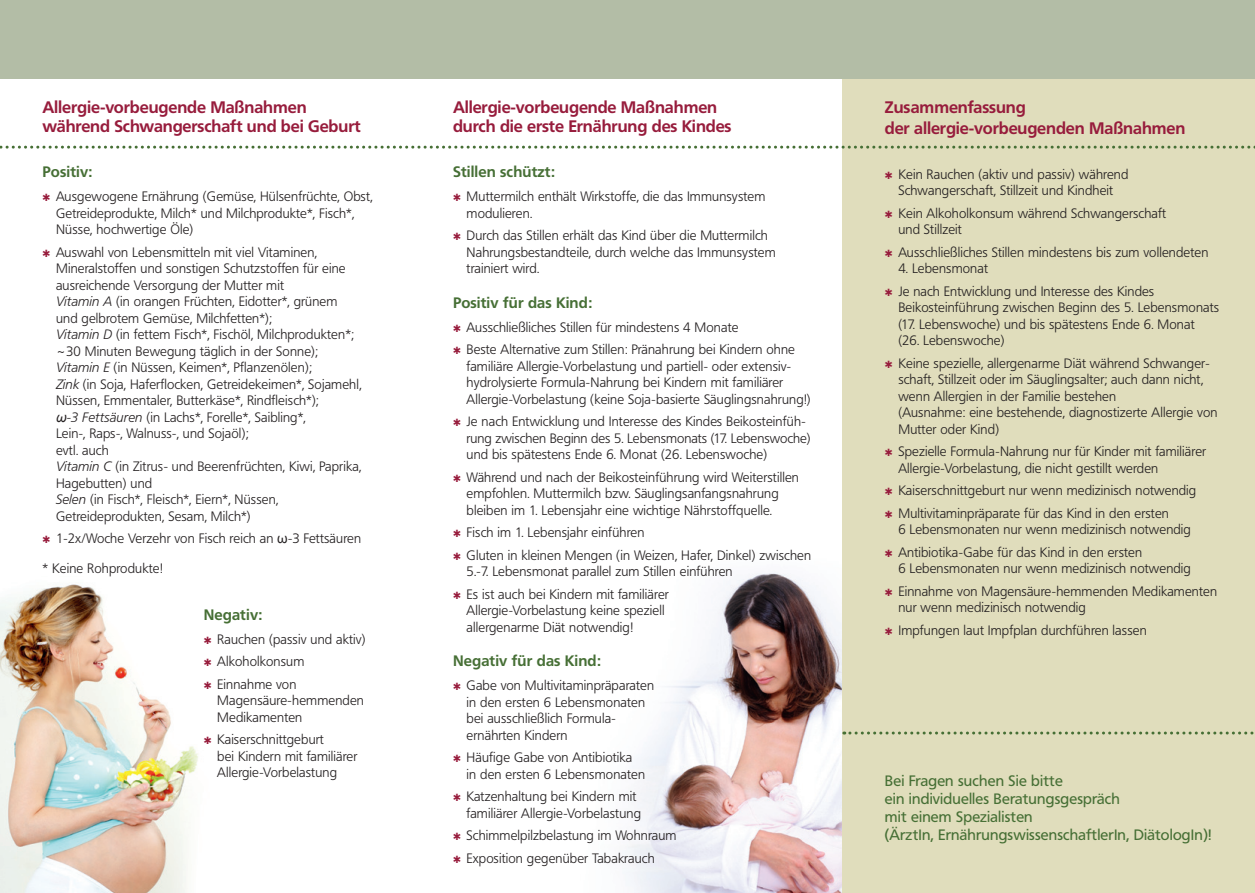
<style>
.page{position:relative;width:1255px;height:893px;background:#fff}
.page>*{position:absolute;margin:0;border:0;box-sizing:border-box;transform-origin:0 0}
.t1{font:700 16.5px/19.5px "Frutiger BQ";letter-spacing:-.005em;color:#971c3c}
.t2{font:15px/18px "Frutiger BQ";letter-spacing:.01em;color:#466f35}
.t3{font:700 15px "Frutiger BQ";letter-spacing:.01em;color:#466f35}
.t4{font:300 13.5px/16.5px "Frutiger BQ";letter-spacing:.01em;color:#231f20}
.s1{color:#971c3c}
.s2{font-style:italic}
.s3{font-family:"Arial";font-weight:400;font-style:italic}
.s4{font-family:"Arial";font-weight:400}
</style>
<div class="page">
<img style="left:625px;top:573px;width:217px;height:320px">
<div style="left:842px;top:68px;width:412px;height:825px;background:#e0ddbc"></div>
<div style="left:0;top:0;width:1254px;height:78px;background:#b3bda6"></div>
<img style="left:0;top:584px;width:198px;height:309px">
<svg style="left:0;top:146px;width:1255px;height:3px"></svg>
<svg style="left:843px;top:731px;width:412px;height:3px"></svg>
<p class="t1" style="left:43px;top:97px;width:320px">Allergie-vorbeugende Maßnahmen während Schwangerschaft und bei Geburt</p>
<p class="t3" style="left:43px;top:163px;width:51px">Positiv:</p>
<p class="t4" style="left:56px;top:189px;width:318px;text-indent:-14px"><span class="s1">✱</span> Ausgewogene Ernährung (Gemüse, Hülsenfrüchte, Obst,<br>Getreideprodukte, Milch* und Milchprodukte*, Fisch*,<br>Nüsse, hochwertige Öle)</p>
<p class="t4" style="left:56px;top:244px;width:307px;text-indent:-14px"><span class="s1">✱</span> Auswahl von Lebensmitteln mit viel Vitaminen, Mineralstoffen und sonstigen Schutzstoffen für eine ausreichende Versorgung der Mutter mit<br><span class="s2">Vitamin A</span> (in orangen Früchten, Eidotter*, grünem und gelbrotem Gemüse, Milchfetten*);<br><span class="s2">Vitamin D</span> (in fettem Fisch*, Fischöl, Milchprodukten*; ~30 Minuten Bewegung täglich in der Sonne); <span class="s2">Vitamin E</span> (in Nüssen, Keimen*, Pflanzenölen);<br><span class="s2">Zink</span> (in Soja, Haferflocken, Getreidekeimen*, Sojamehl, Nüssen, Emmentaler, Butterkäse*, Rindfleisch*);<br><span class="s3">ω</span><span class="s2">-3 Fettsäuren</span> (in Lachs*, Forelle*, Saibling*,<br>Lein-, Raps-, Walnuss-, und Sojaöl);<br>evtl. auch<br><span class="s2">Vitamin C</span> (in Zitrus- und Beerenfrüchten, Kiwi, Paprika, Hagebutten) und<br><span class="s2">Selen</span> (in Fisch*, Fleisch*, Eiern*, Nüssen, Getreideprodukten, Sesam, Milch*)</p>
<p class="t4" style="left:43px;top:531px;width:320px"><span class="s1">✱</span> 1-2x/Woche Verzehr von Fisch reich an <span class="s4">ω</span>-3 Fettsäuren</p>
<p class="t4" style="left:43px;top:561px;width:121px">* Keine Rohprodukte!</p>
<p class="t3" style="left:204px;top:606px;width:60px">Negativ:</p>
<p class="t4" style="left:204px;top:628px;width:163px;line-height:22.5px"><span class="s1">✱</span> Rauchen (passiv und aktiv) <span class="s1">✱</span> Alkoholkonsum<br><span class="s1">✱</span> Einnahme von</p>
<p class="t4" style="left:217px;top:693px;width:148px">Magensäure-hemmenden<br>Medikamenten</p>
<p class="t4" style="left:217px;top:732px;width:142px;text-indent:-14px"><span class="s1">✱</span> Kaiserschnittgeburt<br>bei Kindern mit familiärer<br>Allergie-Vorbelastung</p>
<p class="t1" style="left:453px;top:97px;width:280px">Allergie-vorbeugende Maßnahmen durch die erste Ernährung des Kindes</p>
<p class="t3" style="left:453px;top:163px;width:103px">Stillen schützt:</p>
<p class="t4" style="left:466px;top:189px;width:300px;text-indent:-14px"><span class="s1">✱</span> Muttermilch enthält Wirkstoffe, die das Immunsystem modulieren.</p>
<p class="t4" style="left:466px;top:228px;width:311px;text-indent:-14px"><span class="s1">✱</span> Durch das Stillen erhält das Kind über die Muttermilch<br>Nahrungsbestandteile, durch welche das Immunsystem trainiert wird.</p>
<p class="t3" style="left:453px;top:294px;width:140px">Positiv für das Kind:</p>
<p class="t4" style="left:453px;top:316px;width:343px;line-height:22.5px"><span class="s1">✱</span> Ausschließliches Stillen für mindestens 4 Monate<br><span class="s1">✱</span> Beste Alternative zum Stillen: Pränahrung bei Kindern ohne</p>
<p class="t4" style="left:466px;top:358px;width:345px">familiäre Allergie-Vorbelastung und partiell- oder extensiv&shy;hydrolysierte Formula-Nahrung bei Kindern mit familiärer<br>Allergie-Vorbelastung (keine Soja-basierte Säuglingsnahrung!)</p>
<p class="t4" style="left:466px;top:414px;width:345px;text-indent:-14px"><span class="s1">✱</span> Je nach Entwicklung und Interesse des Kindes Beikosteinfüh&shy;rung zwischen Beginn des 5. Lebensmonats (17. Lebenswoche) und bis spätestens Ende 6. Monat (26. Lebenswoche)</p>
<p class="t4" style="left:466px;top:469px;width:334px;text-indent:-14px"><span class="s1">✱</span> Während und nach der Beikosteinführung wird Weiterstillen empfohlen. Muttermilch bzw. Säuglingsanfangsnahrung bleiben im 1. Lebensjahr eine wichtige Nährstoffquelle.</p>
<p class="t4" style="left:453px;top:522px;width:359px;line-height:22.5px"><span class="s1">✱</span> Fisch im 1. Lebensjahr einführen<br><span class="s1">✱</span> Gluten in kleinen Mengen (in Weizen, Hafer, Dinkel) zwischen</p>
<p class="t4" style="left:453px;top:561px;width:281px;line-height:22.5px;text-indent:14px">5.-7. Lebensmonat parallel zum Stillen einführen <span class="s1">✱</span> Es ist auch bei Kindern mit familiärer</p>
<p class="t4" style="left:466px;top:603px;width:199px">Allergie-Vorbelastung keine speziell allergenarme Diät notwendig!</p>
<p class="t3" style="left:453px;top:652px;width:149px">Negativ für das Kind:</p>
<p class="t4" style="left:466px;top:678px;width:189px;text-indent:-14px"><span class="s1">✱</span> Gabe von Multivitaminpräparaten in den ersten 6 Lebensmonaten bei ausschließlich Formula&shy;ernährten Kindern</p>
<p class="t4" style="left:466px;top:750px;width:180px;text-indent:-14px"><span class="s1">✱</span> Häufige Gabe von Antibiotika in den ersten 6 Lebensmonaten</p>
<p class="t4" style="left:466px;top:789px;width:176px;text-indent:-14px"><span class="s1">✱</span> Katzenhaltung bei Kindern mit familiärer Allergie-Vorbelastung</p>
<p class="t4" style="left:453px;top:825px;width:225px;line-height:22.5px"><span class="s1">✱</span> Schimmelpilzbelastung im Wohnraum <span class="s1">✱</span> Exposition gegenüber Tabakrauch</p>
<p class="t1" style="left:884px;top:97px;width:302px;line-height:21px">Zusammenfassung<br>der allergie-vorbeugenden Maßnahmen</p>
<p class="t4" style="left:884px;top:166px;width:245px;text-align:center"><span class="s1">✱</span> Kein Rauchen (aktiv und passiv) während<br>Schwangerschaft, Stillzeit und Kindheit</p>
<p class="t4" style="left:898px;top:205px;width:269px;text-indent:-14px"><span class="s1">✱</span> Kein Alkoholkonsum während Schwangerschaft und Stillzeit</p>
<p class="t4" style="left:884px;top:244px;width:325px"><span class="s1">✱</span> Ausschließliches Stillen mindestens bis zum vollendeten</p>
<p class="t4" style="left:884px;top:258px;width:271px;line-height:22.5px;text-indent:14px">4. Lebensmonat<br><span class="s1">✱</span> Je nach Entwicklung und Interesse des Kindes</p>
<p class="t4" style="left:898px;top:300px;width:322px">Beikosteinführung zwischen Beginn des 5. Lebensmonats (17. Lebenswoche) und bis spätestens Ende 6. Monat<br>(26. Lebenswoche)</p>
<p class="t4" style="left:898px;top:355px;width:320px;text-indent:-14px"><span class="s1">✱</span> Keine spezielle, allergenarme Diät während Schwanger&shy;schaft, Stillzeit oder im Säuglingsalter; auch dann nicht, wenn Allergien in der Familie bestehen<br>(Ausnahme: eine bestehende, diagnostizerte Allergie von Mutter oder Kind)</p>
<p class="t4" style="left:898px;top:444px;width:309px;text-indent:-14px"><span class="s1">✱</span> Spezielle Formula-Nahrung nur für Kinder mit familiärer<br>Allergie-Vorbelastung, die nicht gestillt werden</p>
<p class="t4" style="left:884px;top:480px;width:313px;line-height:22.5px"><span class="s1">✱</span> Kaiserschnittgeburt nur wenn medizinisch notwendig <span class="s1">✱</span> Multivitaminpräparate für das Kind in den ersten</p>
<p class="t4" style="left:884px;top:519px;width:307px;line-height:22.5px;text-indent:14px">6 Lebensmonaten nur wenn medizinisch notwendig <span class="s1">✱</span> Antibiotika-Gabe für das Kind in den ersten</p>
<p class="t4" style="left:884px;top:558px;width:334px;line-height:22.5px;text-indent:14px">6 Lebensmonaten nur wenn medizinisch notwendig<br><span class="s1">✱</span> Einnahme von Magensäure-hemmenden Medikamenten</p>
<p class="t4" style="left:884px;top:597px;width:263px;line-height:22.5px;text-indent:14px">nur wenn medizinisch notwendig<br><span class="s1">✱</span> Impfungen laut Impfplan durchführen lassen</p>
<p class="t2" style="left:884px;top:772px;width:328px">Bei Fragen suchen Sie bitte<br>ein individuelles Beratungsgespräch<br>mit einem Spezialisten<br>(ÄrztIn, ErnährungswissenschaftlerIn, DiätologIn)!</p>
</div>
